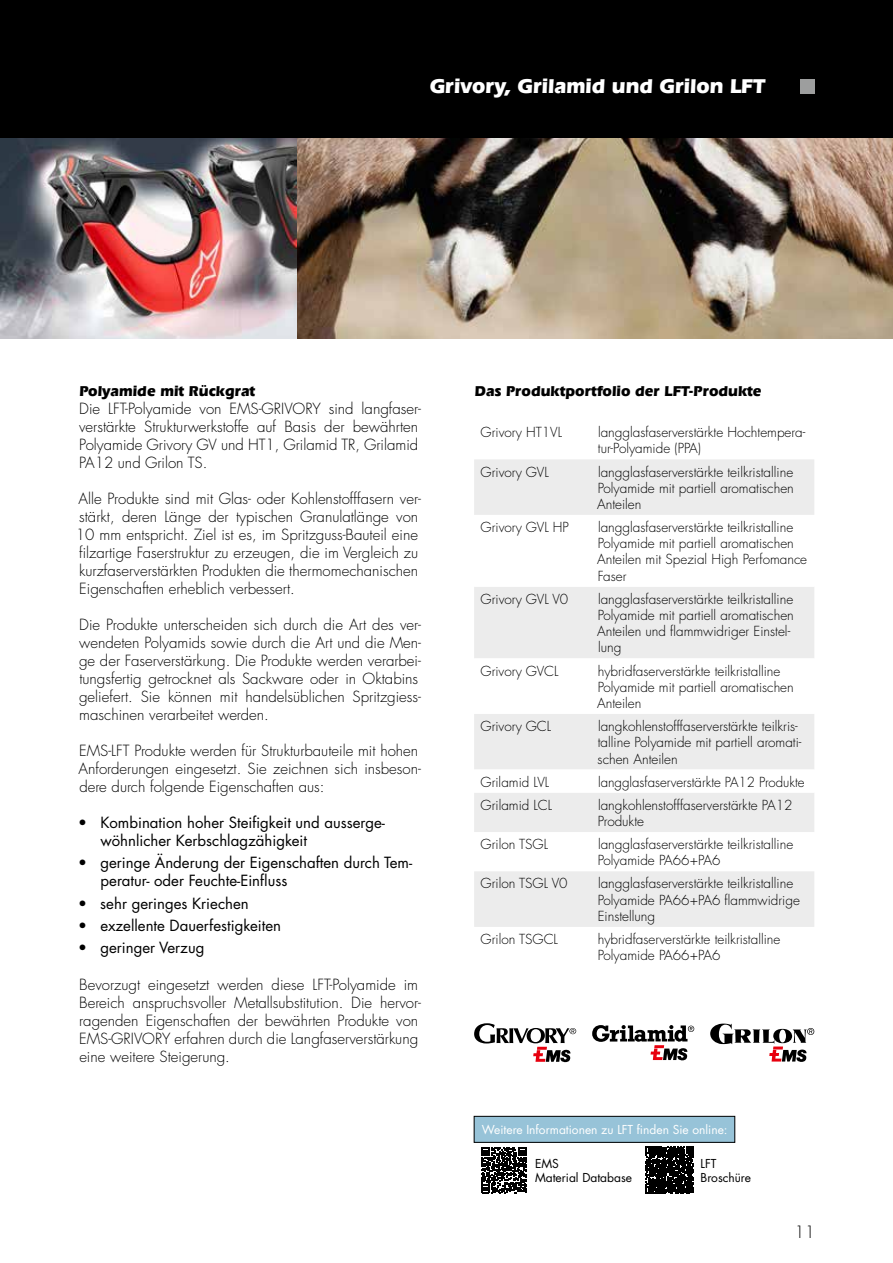
<style>
.page{position:relative;width:893px;height:1263px;background:#fff}
.page>*{position:absolute;margin:0;border:0;box-sizing:border-box;transform-origin:0 0}
.t1{font:700 21px "Eras IT Cby BT";color:#fff}
.t2{font:300 16.5px "Futura LT Pro";color:#000}
.t3{font:300 15px/18px "Futura LT Pro";color:#000}
.t4{font:15px/18px "Futura LT Pro";color:#000}
.t5{font:700 15px "Eras IT Cby BT";color:#000}
.t6{font:300 13.5px/16.2px "Futura LT Pro";color:#000}
.t7{font:12px "Futura LT Pro";color:#fff}
.t8{font:12px/14.4px "Futura LT Pro";color:#000}
</style>
<div class="page">
<div style="left:0;top:0;width:893px;height:138px;background:#000"></div>
<svg style="left:474px;top:459px;width:340px;height:468px;fill:#ececec"></svg>
<svg style="left:474px;top:515px;width:340px;height:278px"></svg>
<svg style="left:710px;top:1023px;width:104px;height:39px"></svg>
<svg style="left:474px;top:1023px;width:102px;height:39px"></svg>
<svg style="left:592px;top:1025px;width:102px;height:35px"></svg>
<svg style="left:481px;top:1147px;width:46px;height:46px"></svg>
<svg style="left:646px;top:1146px;width:47px;height:48px;background:#161616"></svg>
<div style="left:474px;top:1116px;width:261px;height:26px;background:#97c3d8"></div>
<div style="left:474px;top:1116px;width:261px;height:26px;border:1px solid #000"></div>
<img style="left:0;top:138px;width:893px;height:200px">
<div style="left:800px;top:80px;width:14px;height:14px;background:#9d9e9e"></div>
<h1 class="t1" style="left:430px;top:73px;width:337px">Grivory, Grilamid und Grilon LFT</h1>
<p class="t5" style="left:80px;top:382px;width:177px">Polyamide mit Rückgrat</p>
<p class="t3" style="left:79px;top:400px;width:343px">Die LFT-Polyamide von EMS-GRIVORY sind langfaser&shy;verstärkte Strukturwerkstoffe auf Basis der bewährten Polyamide Grivory GV und HT1, Grilamid TR, Grilamid PA12 und Grilon TS.</p>
<p class="t3" style="left:76px;top:490px;width:347px">Alle Produkte sind mit Glas- oder Kohlenstofffasern ver&shy;stärkt, deren Länge der typischen Granulatlänge von 10 mm entspricht. Ziel ist es, im Spritzguss-Bauteil eine filzartige Faserstruktur zu erzeugen, die im Vergleich zu kurzfaserverstärkten Produkten die thermomechanischen Eigenschaften erheblich verbessert.</p>
<p class="t3" style="left:79px;top:616px;width:343px">Die Produkte unterscheiden sich durch die Art des ver&shy;wendeten Polyamids sowie durch die Art und die Men&shy;ge der Faserverstärkung. Die Produkte werden verarbei&shy;tungsfertig getrocknet als Sackware oder in Oktabins geliefert. Sie können mit handelsüblichen Spritzgiess&shy;maschinen verarbeitet werden.</p>
<p class="t3" style="left:78px;top:742px;width:344px">EMS-LFT Produkte werden für Strukturbauteile mit hohen<br>Anforderungen eingesetzt. Sie zeichnen sich insbeson&shy;dere durch folgende Eigenschaften aus:</p>
<p class="t4" style="left:100px;top:813px;width:286px;text-indent:-22px">• Kombination hoher Steifigkeit und ausserge&shy;wöhnlicher Kerbschlagzähigkeit</p>
<p class="t4" style="left:101px;top:854px;width:313px;text-indent:-22px">• geringe Änderung der Eigenschaften durch Tem&shy;peratur- oder Feuchte-Einfluss</p>
<p class="t4" style="left:78px;top:894px;width:172px">• sehr geringes Kriechen</p>
<p class="t4" style="left:78px;top:916px;width:205px">• exzellente Dauerfestigkeiten</p>
<p class="t4" style="left:78px;top:938px;width:128px">• geringer Verzug</p>
<p class="t3" style="left:79px;top:976px;width:343px">Bevorzugt eingesetzt werden diese LFT-Polyamide im Bereich anspruchsvoller Metallsubstitution. Die hervor&shy;ragenden Eigenschaften der bewährten Produkte von EMS-GRIVORY erfahren durch die Langfaserverstärkung eine weitere Steigerung.</p>
<p class="t5" style="left:475px;top:382px;width:288px">Das Produktportfolio der LFT-Produkte</p>
<p class="t6" style="left:481px;top:424px;width:83px">Grivory HT1VL</p>
<p class="t6" style="left:598px;top:424px;width:209px">langglasfaserverstärkte Hochtempera&shy;tur-Polyamide (PPA)</p>
<p class="t6" style="left:481px;top:464px;width:70px">Grivory GVL</p>
<p class="t6" style="left:597px;top:464px;width:198px;text-align:justify">langglasfaserverstärkte teilkristalline Polyamide mit partiell aromatischen Anteilen</p>
<p class="t6" style="left:481px;top:519px;width:90px">Grivory GVL HP</p>
<p class="t6" style="left:597px;top:519px;width:212px">langglasfaserverstärkte teilkristalline<br>Polyamide mit partiell aromatischen<br>Anteilen mit Spezial High Perfomance<br>Faser</p>
<p class="t6" style="left:481px;top:591px;width:89px">Grivory GVL V0</p>
<p class="t6" style="left:597px;top:591px;width:198px">langglasfaserverstärkte teilkristalline<br>Polyamide mit partiell aromatischen<br>Anteilen und flammwidriger Einstel&shy;lung</p>
<p class="t6" style="left:481px;top:663px;width:79px">Grivory GVCL</p>
<p class="t6" style="left:597px;top:663px;width:198px">hybridfaserverstärkte teilkristalline<br>Polyamide mit partiell aromatischen<br>Anteilen</p>
<p class="t6" style="left:481px;top:718px;width:72px">Grivory GCL</p>
<p class="t6" style="left:598px;top:718px;width:205px">langkohlenstofffaserverstärkte teilkris&shy;talline Polyamide mit partiell aromati&shy;schen Anteilen</p>
<p class="t6" style="left:481px;top:774px;width:70px">Grilamid LVL</p>
<p class="t6" style="left:598px;top:774px;width:208px">langglasfaserverstärkte PA12 Produkte</p>
<p class="t6" style="left:481px;top:797px;width:73px">Grilamid LCL</p>
<p class="t6" style="left:598px;top:797px;width:196px">langkohlenstofffaserverstärkte PA12<br>Produkte</p>
<p class="t6" style="left:481px;top:836px;width:69px">Grilon TSGL</p>
<p class="t6" style="left:598px;top:836px;width:197px">langglasfaserverstärkte teilkristalline<br>Polyamide PA66+PA6</p>
<p class="t6" style="left:481px;top:875px;width:88px">Grilon TSGL V0</p>
<p class="t6" style="left:598px;top:875px;width:204px">langglasfaserverstärkte teilkristalline<br>Polyamide PA66+PA6 flammwidrige<br>Einstellung</p>
<p class="t6" style="left:481px;top:931px;width:79px">Grilon TSGCL</p>
<p class="t6" style="left:598px;top:931px;width:184px">hybridfaserverstärkte teilkristalline<br>Polyamide PA66+PA6</p>
<p class="t7" style="left:482px;top:1122px;width:247px">Weitere Informationen zu LFT finden Sie online:</p>
<p class="t8" style="left:535px;top:1156px;width:99px">EMS<br>Material Database</p>
<p class="t8" style="left:701px;top:1156px;width:52px">LFT<br>Broschüre</p>
<p class="t2" style="left:794px;top:1221px;width:22px">11</p>
</div>
